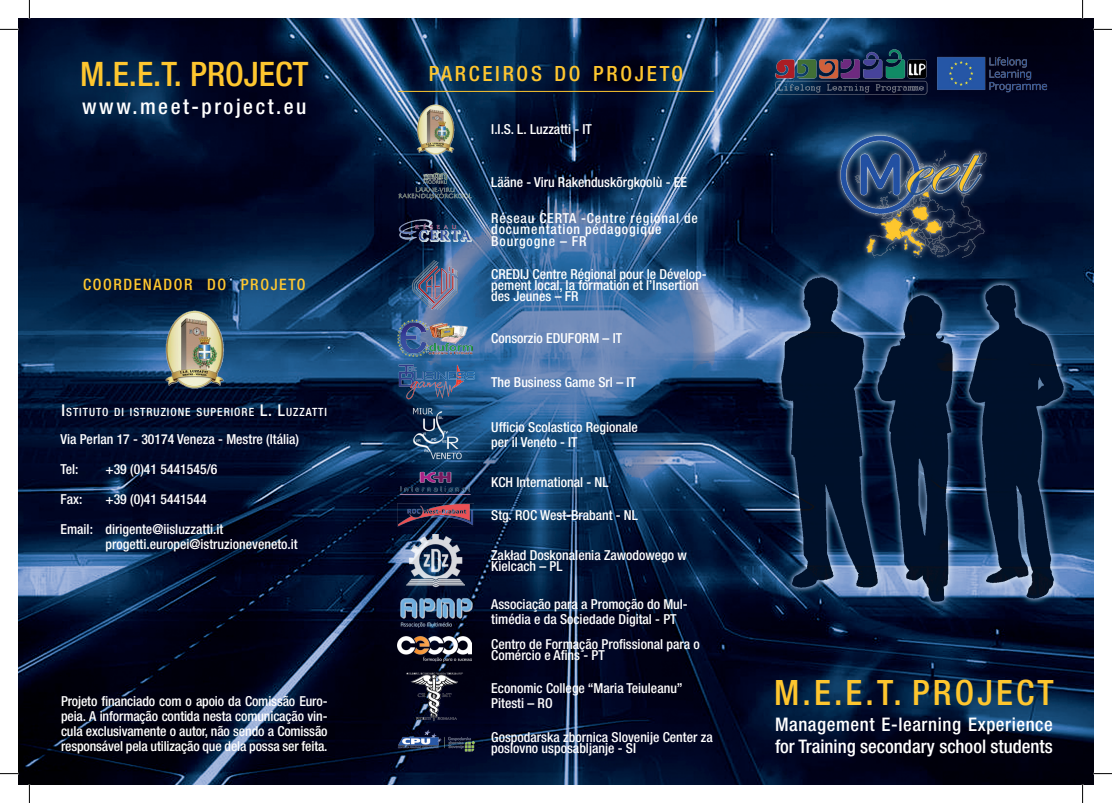
<style>
.page{position:relative;width:1112px;height:803px;background:#fff}
.page>*{position:absolute;margin:0;border:0;box-sizing:border-box;transform-origin:0 0}
.T1{font:500 condensed 35px "Helvetica Neue LT Std";letter-spacing:.09em;color:#fec62e}
.T1-2{font:500 condensed 33.75px "Helvetica Neue LT Std";color:#fec62f}
.T2{font:500 condensed 21.25px "Helvetica Neue LT Std";letter-spacing:.12em;color:#fff}
.T3{font:500 condensed 21px "Helvetica Neue LT Std";letter-spacing:.13em;color:#fec62f}
.T2-2{font:500 condensed 18.75px "Helvetica Neue LT Std";color:#fff}
.T2-3{font:500 condensed 18.75px "Helvetica Neue LT Std";letter-spacing:.03em;color:#fff}
.T3-2{font:500 condensed 15.75px "Helvetica Neue LT Std";letter-spacing:.1em;color:#fec72f}
.partners{font:500 condensed 13.75px/15px "Helvetica Neue LT Std";color:#fff}
.partners-2{font:500 condensed 13.75px/11.2px "Helvetica Neue LT Std";letter-spacing:.06em;color:#fff}
.T3-3{font:500 condensed 11.38px "Helvetica Neue LT Std";letter-spacing:.085em;color:#fff}
.s1{font-size:16.25px}
</style>
<div class="page">
<img style="left:19px;top:19px;width:1073px;height:765px">
<img style="left:773px;top:47px;width:155px;height:50px">
<img style="left:935px;top:56px;width:112px;height:37px">
<div style="left:834px;top:129px;width:157px;height:134px;background:#fff;opacity:.75"></div>
<img style="left:836px;top:131px;width:154px;height:132px">
<img style="left:414px;top:103px;width:42px;height:53px">
<img style="left:398px;top:637px;width:73px;height:25px">
<img style="left:398px;top:163px;width:75px;height:37px">
<img style="left:398px;top:218px;width:77px;height:23px">
<img style="left:412px;top:259px;width:48px;height:53px">
<img style="left:398px;top:319px;width:74px;height:37px">
<img style="left:398px;top:363px;width:79px;height:38px">
<img style="left:404px;top:669px;width:60px;height:53px">
<img style="left:398px;top:468px;width:74px;height:28px">
<img style="left:407px;top:534px;width:57px;height:53px">
<img style="left:398px;top:594px;width:75px;height:35px">
<img style="left:412px;top:408px;width:50px;height:53px">
<img style="left:398px;top:729px;width:77px;height:23px">
<img style="left:398px;top:504px;width:75px;height:23px">
<hr style="left:398px;top:91px;width:315px;height:1px;background:#fec62f">
<img style="left:161px;top:308px;width:66px;height:84px">
<svg style="left:0;top:29px;width:19px;height:1px"></svg>
<svg style="left:1092px;top:29px;width:19px;height:1px"></svg>
<svg style="left:0;top:773px;width:19px;height:1px"></svg>
<svg style="left:1092px;top:773px;width:19px;height:1px"></svg>
<svg style="left:29px;top:0;width:1px;height:19px"></svg>
<svg style="left:29px;top:784px;width:1px;height:19px"></svg>
<svg style="left:1081px;top:0;width:2px;height:19px"></svg>
<svg style="left:1081px;top:784px;width:2px;height:19px"></svg>
<p class="T1-2" style="left:80px;top:54px;width:229px">M.E.E.T. PROJECT</p>
<p class="T2" style="left:82px;top:93px;width:226px">www.meet-project.eu</p>
<p class="T3-2" style="left:83px;top:275px;width:224px">COORDENADOR DO PROJETO</p>
<p class="T3-3" style="left:62px;top:405px;width:267px"><span class="s1">I</span>STITUTO DI ISTRUZIONE SUPERIORE <span class="s1">L. L</span>UZZATTI</p>
<p class="partners" style="left:60px;top:431px;width:240px">Via Perlan 17 - 30174 Veneza - Mestre (Itália)</p>
<p class="partners" style="left:60px;top:461px;width:20px">Tel:</p>
<p class="partners" style="left:105px;top:461px;width:113px">+39 (0)41 5441545/6</p>
<p class="partners" style="left:60px;top:491px;width:23px">Fax:</p>
<p class="partners" style="left:105px;top:491px;width:103px">+39 (0)41 5441544</p>
<p class="partners" style="left:60px;top:521px;width:164px">Email: dirigente@iisluzzatti.it</p>
<p class="partners" style="left:105px;top:536px;width:193px">progetti.europei@istruzioneveneto.it</p>
<p class="partners" style="left:61px;top:693px;width:268px;text-align:justify">Projeto financiado com o apoio da Comissão Euro&shy;peia. A informação contida nesta comunicação vin&shy;cula exclusivamente o autor, não sendo a Comissão responsável pela utilização que dela possa ser feita.</p>
<p class="T3" style="left:429px;top:61px;width:256px">PARCEIROS DO PROJETO</p>
<p class="partners" style="left:491px;top:122px;width:102px">I.I.S. L. Luzzatti - IT</p>
<p class="partners" style="left:491px;top:174px;width:197px">Lääne - Viru Rakenduskõrgkoolù - EE</p>
<p class="partners-2" style="left:491px;top:213px;width:208px">Réseau CERTA -Centre régional de documentation pédagogique<br>Bourgogne – FR</p>
<p class="partners" style="left:491px;top:268px;width:217px;line-height:11.2px">CREDIJ Centre Régional pour le Dévelop&shy;pement local, la formation et l’Insertion des Jeunes – FR</p>
<p class="partners" style="left:491px;top:330px;width:132px">Consorzio EDUFORM – IT</p>
<p class="partners" style="left:491px;top:374px;width:146px">The Business Game Srl – IT</p>
<p class="partners" style="left:491px;top:419px;width:148px">Ufficio Scolastico Regionale per il Veneto - IT</p>
<p class="partners" style="left:491px;top:475px;width:119px">KCH International - NL</p>
<p class="partners" style="left:491px;top:508px;width:148px">Stg. ROC West-Brabant - NL</p>
<p class="partners" style="left:491px;top:549px;width:197px;line-height:11.2px">Zakład Doskonalenia Zawodowego w<br>Kielcach – PL</p>
<p class="partners" style="left:491px;top:597px;width:198px">Associação para a Promoção do Mul&shy;timédia e da Sociedade Digital - PT</p>
<p class="partners" style="left:491px;top:638px;width:210px;line-height:11.2px">Centro de Formação Profissional para o<br>Comércio e Afins - PT</p>
<p class="partners" style="left:491px;top:681px;width:193px">Economic College “Maria Teiuleanu”<br>Pitesti – RO</p>
<p class="partners" style="left:491px;top:731px;width:223px;line-height:11.2px">Gospodarska zbornica Slovenije Center za poslovno usposabljanje - SI</p>
<p class="T1" style="left:773px;top:672px;width:281px">M.E.E.T. PROJECT</p>
<p class="T2-3" style="left:774px;top:713px;width:279px">Management E-learning Experience</p>
<p class="T2-2" style="left:774px;top:735px;width:279px">for Training secondary school students</p>
</div>
